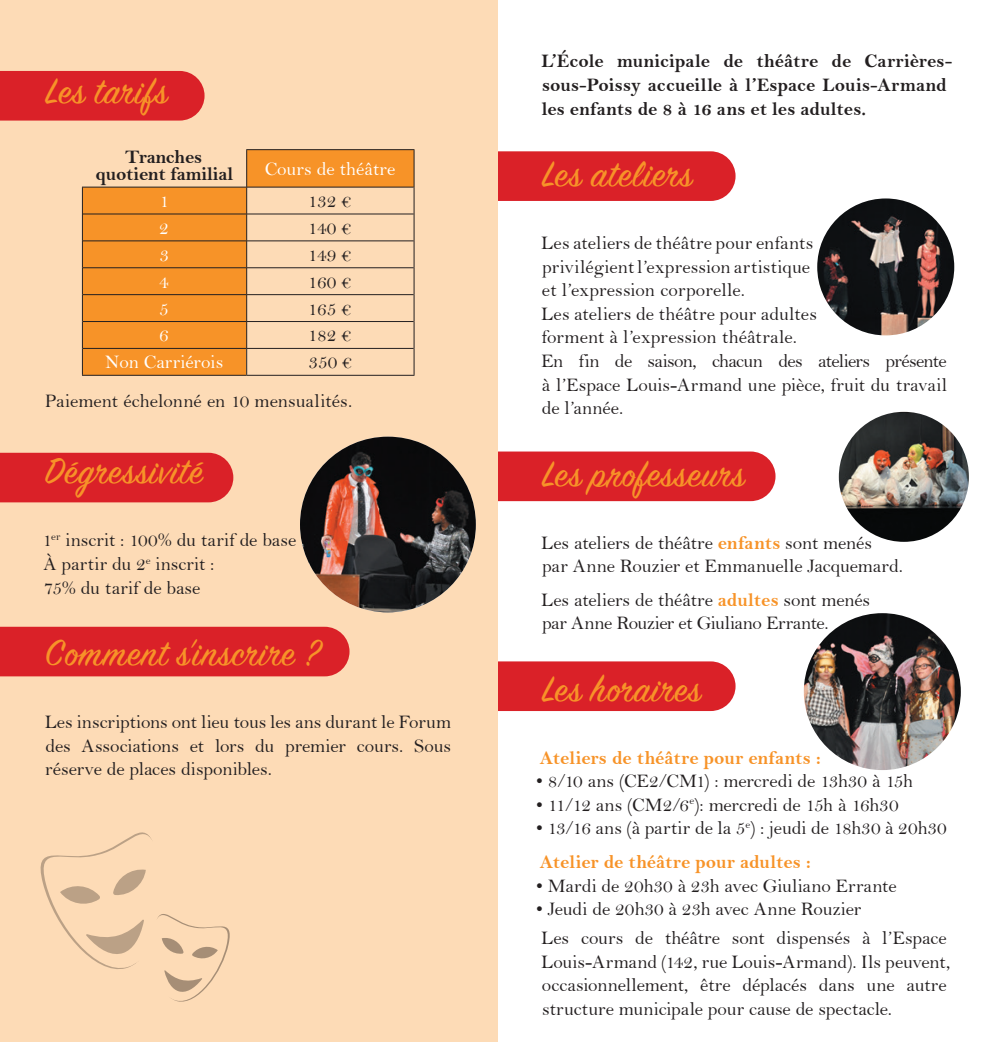
<style>
.page{position:relative;width:993px;height:1042px;background:#fff}
.page>*{position:absolute;margin:0;border:0;box-sizing:border-box;transform-origin:0 0}
.t1{font:40.25px "Sign Painter House Script";letter-spacing:.03em;color:#f79328}
.t2{font:19.25px/23.6px "Bell";letter-spacing:-.005em;color:#231f20}
.t3{font:19.25px/23.6px "Bell MT Bold";color:#231f20}
.t4{font:19.25px "Bell MT Bold";letter-spacing:.005em;color:#f79328}
.t5{font:19.25px "Bell";color:#fff}
.s1{font-family:"Bell MT Bold";color:#f79328}
</style>
<div class="page">
<div style="left:497px;top:151px;width:238px;height:50px;background:#da2128"></div>
<div style="left:497px;top:451px;width:278px;height:50px;background:#da2128"></div>
<div style="left:497px;top:661px;width:238px;height:50px;background:#da2128"></div>
<div style="left:0;top:0;width:497px;height:1042px;background:#fddbb6"></div>
<img style="left:838px;top:412px;width:130px;height:130px;border-radius:65px">
<img style="left:817px;top:198px;width:136px;height:137px;border-radius:68px">
<img style="left:803px;top:613px;width:157px;height:157px;border-radius:78px">
<svg style="left:40px;top:832px;width:190px;height:170px"></svg>
<div style="left:0;top:71px;width:204px;height:50px;background:#da2128"></div>
<div style="left:0;top:453px;width:233px;height:49px;background:#da2128"></div>
<div style="left:0;top:627px;width:349px;height:49px;background:#da2128"></div>
<svg style="left:82px;top:150px;width:331px;height:225px;fill:#f79328"></svg>
<div style="left:246px;top:348px;width:168px;height:27px;background:#fddbb6"></div>
<hr style="left:246px;top:149px;width:168px;height:1px;background:#231f20">
<hr style="left:413px;top:150px;width:1px;height:37px;background:#231f20">
<svg style="left:82px;top:188px;width:1px;height:187px"></svg>
<svg style="left:246px;top:188px;width:1px;height:187px"></svg>
<svg style="left:413px;top:187px;width:1px;height:188px"></svg>
<hr style="left:82px;top:375px;width:164px;height:1px;background:#231f20">
<hr style="left:246px;top:375px;width:168px;height:1px;background:#231f20">
<hr style="left:82px;top:187px;width:164px;height:1px;background:#231f20">
<hr style="left:246px;top:187px;width:167px;height:1px;background:#231f20">
<hr style="left:83px;top:214px;width:163px;height:1px;background:#231f20">
<hr style="left:246px;top:214px;width:167px;height:1px;background:#231f20">
<hr style="left:83px;top:241px;width:163px;height:1px;background:#231f20">
<hr style="left:246px;top:241px;width:167px;height:1px;background:#231f20">
<hr style="left:83px;top:267px;width:163px;height:1px;background:#231f20">
<hr style="left:246px;top:267px;width:167px;height:1px;background:#231f20">
<hr style="left:83px;top:294px;width:163px;height:1px;background:#231f20">
<hr style="left:246px;top:294px;width:167px;height:1px;background:#231f20">
<hr style="left:83px;top:321px;width:163px;height:1px;background:#231f20">
<hr style="left:246px;top:321px;width:167px;height:1px;background:#231f20">
<hr style="left:83px;top:348px;width:163px;height:1px;background:#231f20">
<hr style="left:246px;top:348px;width:167px;height:1px;background:#231f20">
<hr style="left:246px;top:150px;width:1px;height:37px;background:#231f20">
<img style="left:300px;top:437px;width:175px;height:175px;border-radius:88px">
<h1 class="t1" style="left:46px;top:66px;width:123px">Les tarifs</h1>
<p class="t3" style="left:95px;top:148px;width:139px;line-height:17.2px;text-align:center">Tranches quotient familial</p>
<p class="t5" style="left:264px;top:157px;width:132px">Cours de théâtre</p>
<p class="t5" style="left:159px;top:189px;width:11px">1</p>
<p class="t2" style="left:307px;top:189px;width:45px">132 €</p>
<p class="t5" style="left:159px;top:216px;width:11px">2</p>
<p class="t2" style="left:307px;top:216px;width:45px">140 €</p>
<p class="t5" style="left:159px;top:243px;width:11px">3</p>
<p class="t2" style="left:307px;top:243px;width:45px">149 €</p>
<p class="t5" style="left:159px;top:270px;width:11px">4</p>
<p class="t2" style="left:307px;top:270px;width:45px">160 €</p>
<p class="t5" style="left:159px;top:297px;width:11px">5</p>
<p class="t2" style="left:307px;top:296px;width:45px">165 €</p>
<p class="t5" style="left:159px;top:324px;width:11px">6</p>
<p class="t2" style="left:307px;top:323px;width:45px">182 €</p>
<p class="t5" style="left:105px;top:351px;width:120px">Non Carriérois</p>
<p class="t2" style="left:45px;top:342px;width:309px;line-height:39px;text-align:right">350 €<br>Paiement échelonné en 10 mensualités.</p>
<h1 class="t1" style="left:45px;top:447px;width:159px">Dégressivité</h1>
<p class="t2" style="left:43px;top:528px;width:255px">1<sup>er</sup> inscrit : 100% du tarif de base<br>À partir du 2<sup>e</sup> inscrit :<br>75% du tarif de base</p>
<h1 class="t1" style="left:45px;top:628px;width:276px">Comment s’inscrire ?</h1>
<p class="t2" style="left:45px;top:710px;width:408px;text-align:justify">Les inscriptions ont lieu tous les ans durant le Forum des Associations et lors du premier cours. Sous réserve de places disponibles.</p>
<p class="t3" style="left:541px;top:49px;width:412px">L’École municipale de théâtre de Carrières&shy;sous-Poissy accueille à l’Espace Louis-Armand les enfants de 8 à 16 ans et les adultes.</p>
<h1 class="t1" style="left:542px;top:149px;width:151px">Les ateliers</h1>
<p class="t2" style="left:541px;top:231px;width:407px">Les ateliers de théâtre pour enfants<br>privilégient l’expression artistique<br>et l’expression corporelle.<br>Les ateliers de théâtre pour adultes<br>forment à l’expression théâtrale.<br>En fin de saison, chacun des ateliers présente à l’Espace Louis-Armand une pièce, fruit du travail de l’année.</p>
<h1 class="t1" style="left:542px;top:449px;width:204px">Les professeurs</h1>
<p class="t2" style="left:541px;top:530px;width:363px">Les ateliers de théâtre <span class="s1">enfants</span> sont menés<br>par Anne Rouzier et Emmanuelle Jacquemard.</p>
<p class="t2" style="left:541px;top:588px;width:330px">Les ateliers de théâtre <span class="s1">adultes</span> sont menés par Anne Rouzier et Giuliano Errante.</p>
<h1 class="t1" style="left:542px;top:664px;width:160px">Les horaires</h1>
<p class="t4" style="left:539px;top:746px;width:282px">Ateliers de théâtre pour enfants :</p>
<p class="t2" style="left:536px;top:769px;width:378px">• 8/10 ans (CE2/CM1) : mercredi de 13h30 à 15h</p>
<p class="t2" style="left:536px;top:793px;width:364px">• 11/12 ans (CM2/6<sup>e</sup>): mercredi de 15h à 16h30</p>
<p class="t2" style="left:536px;top:816px;width:412px">• 13/16 ans (à partir de la 5<sup>e</sup>) : jeudi de 18h30 à 20h30</p>
<p class="t4" style="left:539px;top:850px;width:272px">Atelier de théâtre pour adultes :</p>
<p class="t2" style="left:536px;top:873px;width:362px">• Mardi de 20h30 à 23h avec Giuliano Errante</p>
<p class="t2" style="left:536px;top:895px;width:412px;line-height:28.5px">• Jeudi de 20h30 à 23h avec Anne Rouzier<br>Les cours de théâtre sont dispensés à l’Espace</p>
<p class="t2" style="left:541px;top:949px;width:410px">Louis-Armand (142, rue Louis-Armand). Ils peuvent, occasionnellement, être déplacés dans une autre structure municipale pour cause de spectacle.</p>
</div>
